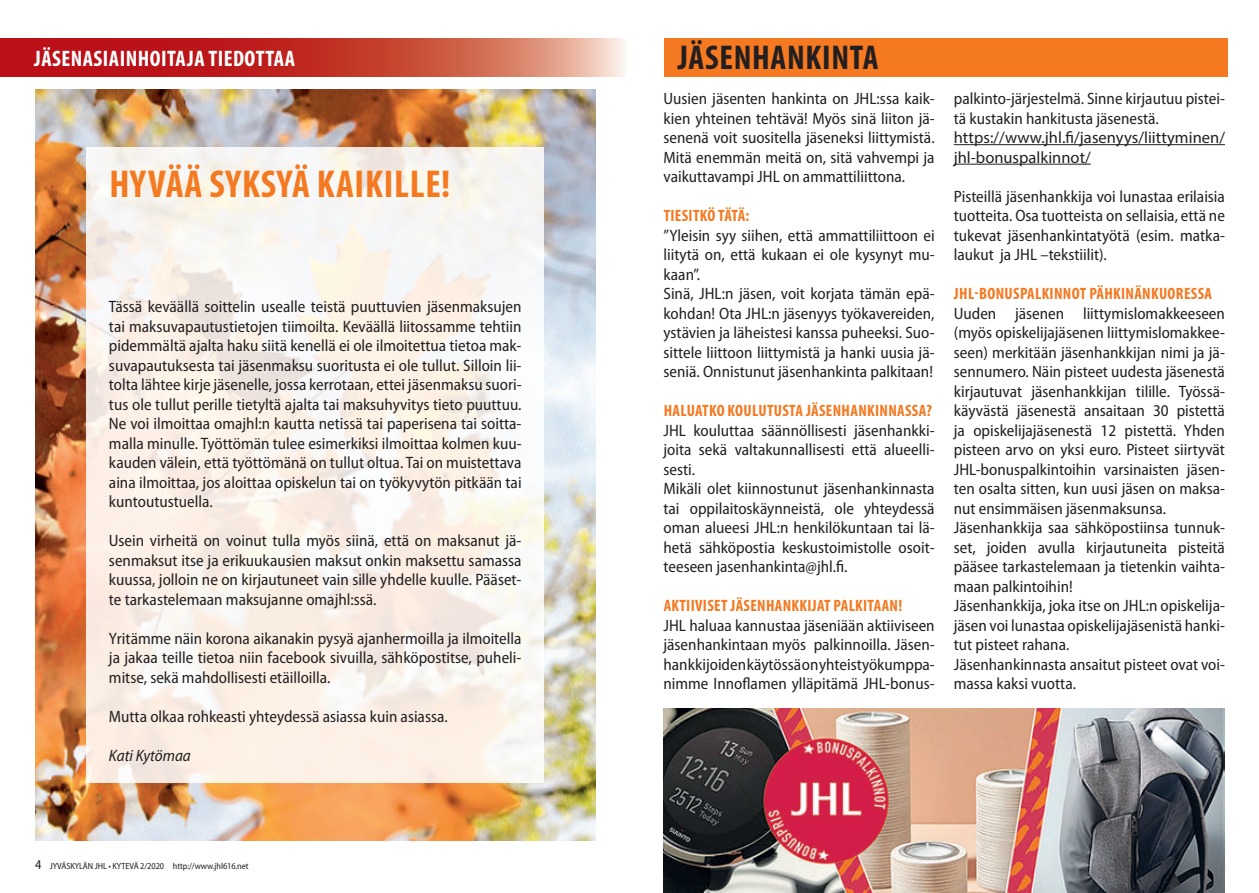
<style>
.page{position:relative;width:1259px;height:893px;background:#fff}
.page>*{position:absolute;margin:0;border:0;box-sizing:border-box;transform-origin:0 0}
.t1{font:700 condensed 39px "Myriad Pro";letter-spacing:.02em;color:#f47921}
.t2{font:700 condensed 34.5px "Myriad Pro";letter-spacing:.02em;color:#231f20}
.t3{font:700 condensed 22.5px "Myriad Pro";letter-spacing:.02em;color:#fff}
.t4{font:semi-condensed 16.5px/19.5px "Myriad Pro";color:#231f20;text-align:justify}
.t5{font:700 condensed 16.5px "Myriad Pro";letter-spacing:.02em;color:#f47921}
.t6{font:16.5px/19.5px "Myriad Pro";letter-spacing:.005em;color:#231f20}
.t7{font:italic semi-condensed 16.5px "Myriad Pro";color:#231f20}
.t8{font:semi-condensed 9px "Myriad Pro";letter-spacing:-.01em;color:#231f20}
.s1{font-size:13.5px}
</style>
<div class="page">
<div style="left:664px;top:38px;width:563px;height:39px;background:#f47921"></div>
<img style="left:35px;top:89px;width:560px;height:751px">
<svg style="left:86px;top:147px;width:458px;height:635px;fill:#faf2e7"></svg>
<svg style="left:0;top:38px;width:625px;height:39px;background:#c8443c"></svg>
<hr style="left:954px;top:144px;width:271px;height:1px;background:#231f20">
<hr style="left:954px;top:164px;width:136px;height:1px;background:#231f20">
<img style="left:663px;top:709px;width:562px;height:184px">
<h3 class="t3" style="left:34px;top:44px;width:262px">JÄSENASIAINHOITAJA TIEDOTTAA</h3>
<h1 class="t1" style="left:109px;top:160px;width:342px">HYVÄÄ SYKSYÄ KAIKILLE!</h1>
<p class="t4" style="left:109px;top:297px;width:414px">Tässä keväällä soittelin usealle teistä puuttuvien jäsenmaksujen tai maksuvapautustietojen tiimoilta. Keväällä liitossamme tehtiin pidemmältä ajalta haku siitä kenellä ei ole ilmoitettua tietoa mak&shy;suvapautuksesta tai jäsenmaksu suoritusta ei ole tullut. Silloin lii&shy;tolta lähtee kirje jäsenelle, jossa kerrotaan, ettei jäsenmaksu suori&shy;tus ole tullut perille tietyltä ajalta tai maksuhyvitys tieto puuttuu.<br>Ne voi ilmoittaa omajhl:n kautta netissä tai paperisena tai soitta&shy;malla minulle. Työttömän tulee esimerkiksi ilmoittaa kolmen kuu&shy;kauden välein, että työttömänä on tullut oltua. Tai on muistettava aina ilmoittaa, jos aloittaa opiskelun tai on työkyvytön pitkään tai kuntoutustuella.</p>
<p class="t4" style="left:109px;top:531px;width:414px">Usein virheitä on voinut tulla myös siinä, että on maksanut jä&shy;senmaksut itse ja erikuukausien maksut onkin maksettu samassa kuussa, jolloin ne on kirjautuneet vain sille yhdelle kuulle. Pääset&shy;te tarkastelemaan maksujanne omajhl:ssä.</p>
<p class="t4" style="left:109px;top:629px;width:414px">Yritämme näin korona aikanakin pysyä ajanhermoilla ja ilmoitella ja jakaa teille tietoa niin facebook sivuilla, sähköpostitse, puheli&shy;mitse, sekä mahdollisesti etäilloilla.</p>
<p class="t4" style="left:109px;top:707px;width:340px">Mutta olkaa rohkeasti yhteydessä asiassa kuin asiassa.</p>
<p class="t7" style="left:109px;top:746px;width:83px">Kati Kytömaa</p>
<p class="t8" style="left:35px;top:861px;width:215px"><span class="s1">4</span> JYVÄSKYLÄN JHL • KYTEVÄ 2/2020 http://www.jhl616.net</p>
<h2 class="t2" style="left:677px;top:36px;width:203px">JÄSENHANKINTA</h2>
<p class="t4" style="left:663px;top:89px;width:273px">Uusien jäsenten hankinta on JHL:ssa kaik&shy;kien yhteinen tehtävä! Myös sinä liiton jä&shy;senenä voit suositella jäseneksi liittymistä.<br>Mitä enemmän meitä on, sitä vahvempi ja vaikuttavampi JHL on ammattiliittona.</p>
<p class="t5" style="left:663px;top:205px;width:87px">TIESITKÖ TÄTÄ:</p>
<p class="t4" style="left:663px;top:226px;width:273px;text-align:left">”Yleisin syy siihen, että ammattiliittoon ei liitytä on, että kukaan ei ole kysynyt mu&shy;kaan”.<br>Sinä, JHL:n jäsen, voit korjata tämän epä&shy;kohdan! Ota JHL:n jäsenyys työkavereiden, ystävien ja läheistesi kanssa puheeksi. Suo&shy;sittele liittoon liittymistä ja hanki uusia jä&shy;seniä. Onnistunut jäsenhankinta palkitaan!</p>
<p class="t5" style="left:663px;top:400px;width:270px">HALUATKO KOULUTUSTA JÄSENHANKINNASSA?</p>
<p class="t4" style="left:663px;top:421px;width:273px;text-align:left">JHL kouluttaa säännöllisesti jäsenhankki&shy;joita sekä valtakunnallisesti että alueelli&shy;sesti.<br>Mikäli olet kiinnostunut jäsenhankinnasta tai oppilaitoskäynneistä, ole yhteydessä oman alueesi JHL:n henkilökuntaan tai lä&shy;hetä sähköpostia keskustoimistolle osoit&shy;teeseen jasenhankinta@jhl.fi.</p>
<p class="t5" style="left:663px;top:595px;width:240px">AKTIIVISET JÄSENHANKKIJAT PALKITAAN!</p>
<p class="t4" style="left:663px;top:616px;width:273px">JHL haluaa kannustaa jäseniään aktiiviseen jäsenhankintaan myös palkinnoilla. Jäsen&shy;hankkijoiden käytössä on yhteistyökumppa&shy;nimme Innoflamen ylläpitämä JHL-bonus-</p>
<p class="t4" style="left:954px;top:89px;width:273px">palkinto-järjestelmä. Sinne kirjautuu pistei&shy;tä kustakin hankitusta jäsenestä.</p>
<p class="t6" style="left:954px;top:127px;width:273px">https://www.jhl.fi/jasenyys/liittyminen/ jhl-bonuspalkinnot/</p>
<p class="t4" style="left:954px;top:187px;width:273px">Pisteillä jäsenhankkija voi lunastaa erilaisia tuotteita. Osa tuotteista on sellaisia, että ne tukevat jäsenhankintatyötä (esim. matka&shy;laukut ja JHL –tekstiilit).</p>
<p class="t5" style="left:954px;top:283px;width:260px">JHL-BONUSPALKINNOT PÄHKINÄNKUORESSA</p>
<p class="t4" style="left:954px;top:304px;width:273px;text-align:left">Uuden jäsenen liittymislomakkeeseen (myös opiskelijajäsenen liittymislomakkee&shy;seen) merkitään jäsenhankkijan nimi ja jä&shy;sennumero. Näin pisteet uudesta jäsenestä kirjautuvat jäsenhankkijan tilille. Työssä&shy;käyvästä jäsenestä ansaitaan 30 pistettä ja opiskelijajäsenestä 12 pistettä. Yhden pisteen arvo on yksi euro. Pisteet siirtyvät JHL-bonuspalkintoihin varsinaisten jäsen&shy;ten osalta sitten, kun uusi jäsen on maksa&shy;nut ensimmäisen jäsenmaksunsa.<br>Jäsenhankkija saa sähköpostiinsa tunnuk&shy;set, joiden avulla kirjautuneita pisteitä pääsee tarkastelemaan ja tietenkin vaihta&shy;maan palkintoihin!<br>Jäsenhankkija, joka itse on JHL:n opiskelija&shy;jäsen voi lunastaa opiskelijajäsenistä hanki&shy;tut pisteet rahana.<br>Jäsenhankinnasta ansaitut pisteet ovat voi&shy;massa kaksi vuotta.</p>
</div>
